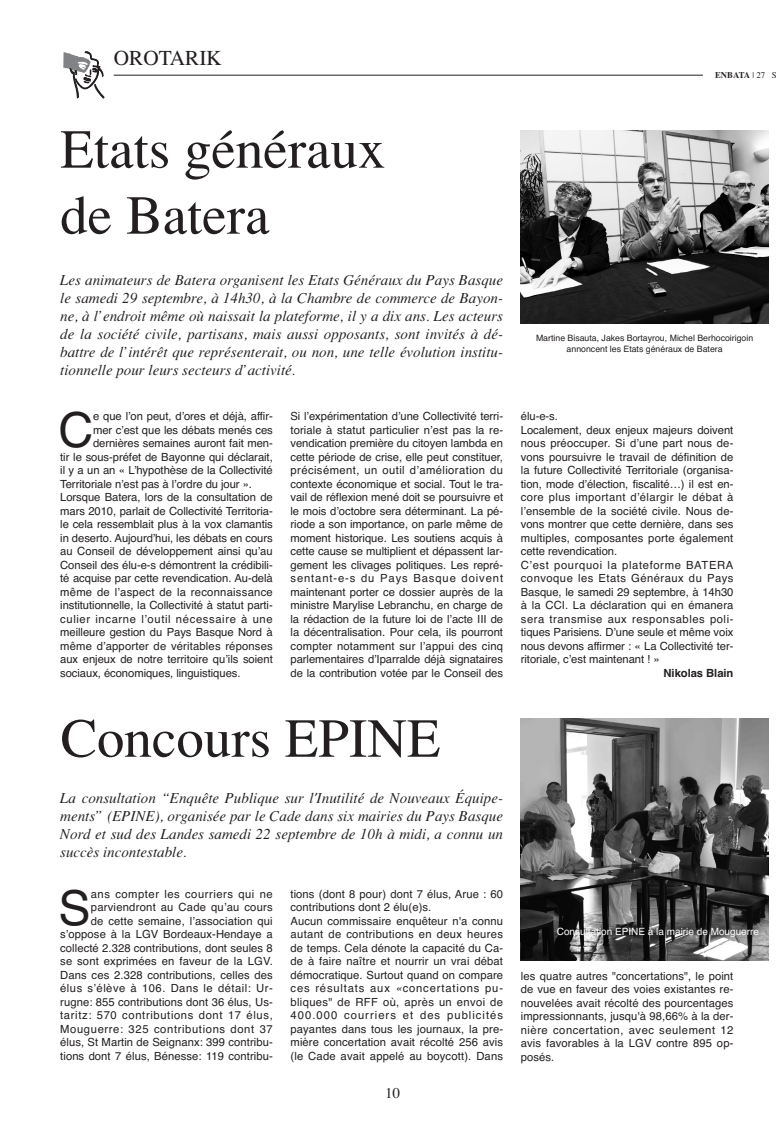
<style>
.page{position:relative;width:776px;height:1134px;background:#fff}
.page>*{position:absolute;margin:0;border:0;box-sizing:border-box;transform-origin:0 0}
.t1{font:55px/66px "Times";color:#231f20}
.t2{font:48.25px "Helvetica";color:#231f20}
.t3{font:21.25px "Times";color:#231f20}
.t4{font:italic 15px/18px "Times";color:#231f20;text-align:justify}
.t5{font:15px "Times";color:#231f20}
.t6{font:11.25px/13.5px "Helvetica";letter-spacing:.005em;color:#231f20}
.t7{font:11.25px "Helvetica";letter-spacing:.055em;color:#231f20}
.t8{font:700 11.25px "Helvetica";letter-spacing:-.005em;color:#231f20}
.t9{font:10px "Helvetica";color:#fff}
.t10{font:8.75px/10.5px "Helvetica";color:#231f20;text-align:center}
.t11{font:700 8.75px "Times";color:#231f20}
.s1{font-weight:400}
.s2{font-style:italic}
</style>
<div class="page">
<svg style="left:63px;top:51px;width:42px;height:48px"></svg>
<hr style="left:114px;top:75px;width:589px;height:1px;background:#231f20">
<img style="left:521px;top:718px;width:248px;height:242px">
<img style="left:521px;top:130px;width:248px;height:193px">
<h3 class="t3" style="left:114px;top:50px;width:110px">OROTARIK</h3>
<h1 class="t1" style="left:60px;top:121px;width:327px">Etats généraux de Batera</h1>
<p class="t4" style="left:60px;top:272px;width:444px">Les animateurs de Batera organisent les Etats Généraux du Pays Basque le samedi 29 septembre, à 14h30, à la Chambre de commerce de Bayon&shy;ne, à l’endroit même où naissait la plateforme, il y a dix ans. Les acteurs de la société civile, partisans, mais aussi opposants, sont invités à dé&shy;battre de l’intérêt que représenterait, ou non, une telle évolution institu&shy;tionnelle pour leurs secteurs d’activité.</p>
<p class="t11" style="left:715px;top:72px;width:63px">ENBATA <span class="s1">| 27 S</span></p>
<p class="t10" style="left:536px;top:334px;width:219px">Martine Bisauta, Jakes Bortayrou, Michel Berhocoirigoin annoncent les Etats généraux de Batera</p>
<h2 class="t2" style="left:59px;top:412px;width:36px">C</h2>
<p class="t6" style="left:93px;top:410px;width:181px">e que l’on peut, d’ores et déjà, affir-</p>
<p class="t6" style="left:93px;top:424px;width:181px">mer c’est que les débats menés ces</p>
<p class="t6" style="left:93px;top:437px;width:181px">dernières semaines auront fait men-</p>
<p class="t6" style="left:60px;top:451px;width:214px">tir le sous-préfet de Bayonne qui déclarait,</p>
<p class="t6" style="left:60px;top:464px;width:214px">il y a un an « L’hypothèse de la Collectivité</p>
<p class="t6" style="left:60px;top:478px;width:193px">Territoriale n’est pas à l’ordre du jour ».</p>
<p class="t6" style="left:60px;top:491px;width:214px">Lorsque Batera, lors de la consultation de</p>
<p class="t6" style="left:60px;top:505px;width:214px">mars 2010, parlait de Collectivité Territoria-</p>
<p class="t6" style="left:60px;top:518px;width:214px">le cela ressemblait plus à la vox clamantis</p>
<p class="t6" style="left:60px;top:532px;width:214px">in deserto. Aujourd’hui, les débats en cours</p>
<p class="t6" style="left:60px;top:545px;width:214px">au Conseil de développement ainsi qu’au</p>
<p class="t6" style="left:60px;top:559px;width:214px">Conseil des élu-e-s démontrent la crédibili-</p>
<p class="t6" style="left:60px;top:572px;width:214px">té acquise par cette revendication. Au-delà</p>
<p class="t6" style="left:60px;top:586px;width:214px">même de l’aspect de la reconnaissance</p>
<p class="t6" style="left:60px;top:599px;width:214px">institutionnelle, la Collectivité à statut parti-</p>
<p class="t7" style="left:60px;top:614px;width:214px">culier incarne l’outil nécessaire à une</p>
<p class="t6" style="left:60px;top:626px;width:214px">meilleure gestion du Pays Basque Nord à</p>
<p class="t6" style="left:60px;top:640px;width:214px">même d’apporter de véritables réponses</p>
<p class="t6" style="left:60px;top:653px;width:214px">aux enjeux de notre territoire qu’ils soient</p>
<p class="t6" style="left:60px;top:667px;width:182px">sociaux, économiques, linguistiques.</p>
<p class="t6" style="left:291px;top:410px;width:214px;text-align:justify">Si l’expérimentation d’une Collectivité terri&shy;toriale à statut particulier n’est pas la re&shy;vendication première du citoyen lambda en cette période de crise, elle peut constituer, précisément, un outil d’amélioration du contexte économique et social. Tout le tra&shy;vail de réflexion mené doit se poursuivre et le mois d’octobre sera déterminant. La pé&shy;riode a son importance, on parle même de moment historique. Les soutiens acquis à cette cause se multiplient et dépassent lar&shy;gement les clivages politiques. Les repré&shy;sentant-e-s du Pays Basque doivent maintenant porter ce dossier auprès de la ministre Marylise Lebranchu, en charge de la rédaction de la future loi de l’acte III de la décentralisation. Pour cela, ils pourront compter notamment sur l’appui des cinq parlementaires d’Iparralde déjà signataires de la contribution votée par le Conseil des</p>
<p class="t6" style="left:521px;top:410px;width:214px">élu-e-s.<br>Localement, deux enjeux majeurs doivent nous préoccuper. Si d’une part nous de&shy;vons poursuivre le travail de définition de la future Collectivité Territoriale (organisa&shy;tion, mode d’élection, fiscalité…) il est en&shy;core plus important d’élargir le débat à l’ensemble de la société civile. Nous de&shy;vons montrer que cette dernière, dans ses multiples, composantes porte également cette revendication.<br>C’est pourquoi la plateforme BATERA convoque les Etats Généraux du Pays Basque, le samedi 29 septembre, à 14h30 à la CCI. La déclaration qui en émanera sera transmise aux responsables poli&shy;tiques Parisiens. D’une seule et même voix nous devons affirmer : « La Collectivité ter&shy;ritoriale, c’est maintenant ! »</p>
<p class="t8" style="left:664px;top:668px;width:71px">Nikolas Blain</p>
<h1 class="t1" style="left:60px;top:710px;width:382px">Concours EPINE</h1>
<h3 class="t4" style="left:60px;top:790px;width:444px">La consultation “Enquête Publique sur l'Inutilité de Nouveaux Équipe&shy;ments” (EPINE), organisée par le Cade dans six mairies du Pays Basque Nord et sud des Landes samedi 22 septembre de 10h à midi, a connu un succès incontestable.</h3>
<h2 class="t2" style="left:59px;top:890px;width:34px">S</h2>
<p class="t6" style="left:60px;top:888px;width:214px;text-align:right">ans compter les courriers qui ne parviendront au Cade qu’au cours<br>de cette semaine, l’association qui s’oppose à la LGV Bordeaux-Hendaye a collecté 2.328 contributions, dont seules 8 se sont exprimées en faveur de la LGV.<br>Dans ces 2.328 contributions, celles des élus s’élève à 106. Dans le détail: Ur&shy;rugne: 855 contributions dont 36 élus, Us&shy;taritz: 570 contributions dont 17 élus, Mouguerre: 325 contributions dont 37 élus, St Martin de Seignanx: 399 contribu&shy;tions dont 7 élus, Bénesse: 119 contribu-</p>
<p class="t6" style="left:291px;top:888px;width:214px">tions (dont 8 pour) dont 7 élus, Arue : 60 contributions dont 2 élu(e)s.<br>Aucun commissaire enquêteur n'a connu autant de contributions en deux heures de temps. Cela dénote la capacité du Ca&shy;de à faire naître et nourrir un vrai débat démocratique. Surtout quand on compare ces résultats aux <span class="s2">«</span>concertations pu&shy;bliques" de RFF où, après un envoi de 400.000 courriers et des publicités payantes dans tous les journaux, la pre&shy;mière concertation avait récolté 256 avis (le Cade avait appelé au boycott). Dans</p>
<h3 class="t5" style="left:385px;top:1087px;width:16px">10</h3>
<p class="t9" style="left:557px;top:927px;width:204px">Consultation EPINE à la mairie de Mouguerre</p>
<p class="t6" style="left:521px;top:970px;width:214px;text-align:justify">les quatre autres "concertations", le point de vue en faveur des voies existantes re&shy;nouvelées avait récolté des pourcentages impressionnants, jusqu'à 98,66% à la der&shy;nière concertation, avec seulement 12 avis favorables à la LGV contre 895 op&shy;posés.</p>
</div>
